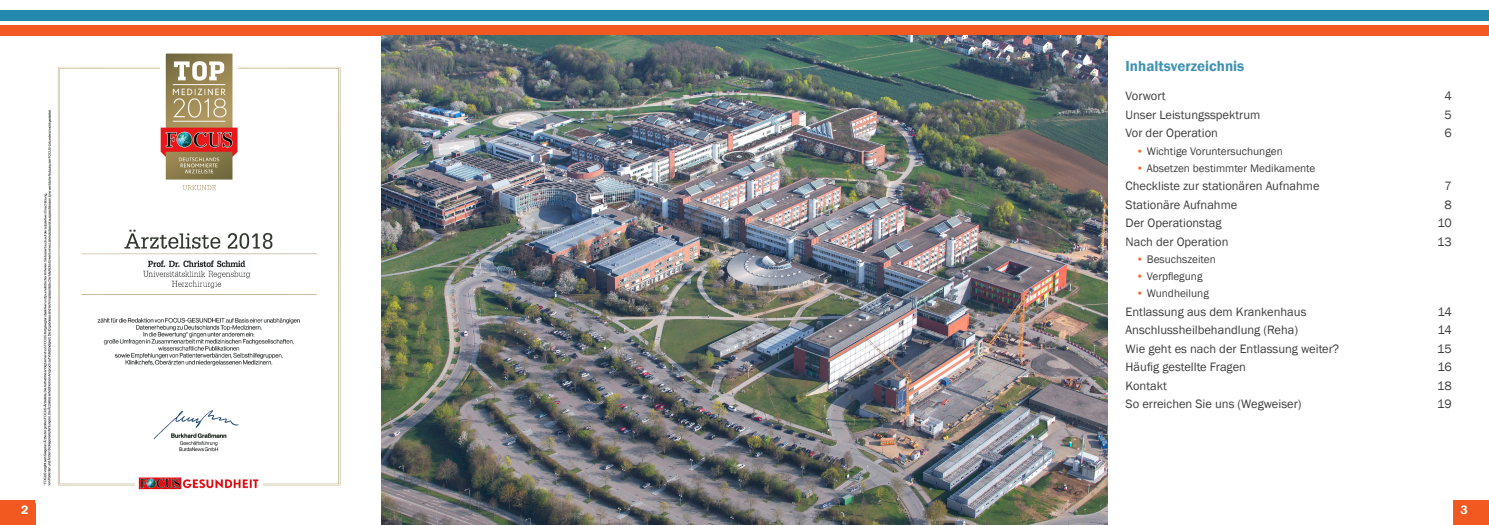
<style>
.page{position:relative;width:1489px;height:525px;background:#fff}
.page>*{position:absolute;margin:0;border:0;box-sizing:border-box;transform-origin:0 0}
.t1{font:600 15px "Franklin Gothic";color:#3f92b1}
.t2{font:12.5px "Franklin Gothic";color:#3e3e3f}
.t3{font:600 12.5px "Franklin Gothic";color:#fff}
.t4{font:11.25px "Franklin Gothic";color:#3e3e3f}
.s1{color:#f26a30}
</style>
<div class="page">
<div style="left:0;top:25px;width:1488px;height:10px;background:#f15921"></div>
<div style="left:0;top:500px;width:35px;height:24px;background:#f15921"></div>
<div style="left:1453px;top:500px;width:35px;height:24px;background:#f15921"></div>
<div style="left:0;top:11px;width:1488px;height:10px;background:#2289aa"></div>
<img style="left:43px;top:53px;width:298px;height:437px">
<img style="left:381px;top:36px;width:726px;height:488px">
<p class="t1" style="left:1125px;top:57px;width:120px">Inhaltsverzeichnis</p>
<p class="t2" style="left:1125px;top:88px;width:42px">Vorwort</p>
<p class="t2" style="left:1444px;top:88px;width:9px">4</p>
<p class="t2" style="left:1125px;top:107px;width:136px">Unser Leistungsspektrum</p>
<p class="t2" style="left:1444px;top:107px;width:9px">5</p>
<p class="t2" style="left:1125px;top:125px;width:94px">Vor der Operation</p>
<p class="t2" style="left:1444px;top:125px;width:9px">6</p>
<p class="t4" style="left:1136px;top:144px;width:148px"><span class="s1">•</span> Wichtige Voruntersuchungen</p>
<p class="t4" style="left:1136px;top:161px;width:181px"><span class="s1">•</span> Absetzen bestimmter Medikamente</p>
<p class="t2" style="left:1125px;top:178px;width:195px">Checkliste zur stationären Aufnahme</p>
<p class="t2" style="left:1444px;top:178px;width:9px">7</p>
<p class="t2" style="left:1125px;top:197px;width:113px">Stationäre Aufnahme</p>
<p class="t2" style="left:1444px;top:197px;width:9px">8</p>
<p class="t2" style="left:1125px;top:215px;width:98px">Der Operationstag</p>
<p class="t2" style="left:1437px;top:215px;width:16px">10</p>
<p class="t2" style="left:1125px;top:234px;width:104px">Nach der Operation</p>
<p class="t2" style="left:1436px;top:234px;width:16px">13</p>
<p class="t4" style="left:1136px;top:252px;width:81px"><span class="s1">•</span> Besuchszeiten</p>
<p class="t4" style="left:1136px;top:269px;width:68px"><span class="s1">•</span> Verpflegung</p>
<p class="t4" style="left:1136px;top:286px;width:74px"><span class="s1">•</span> Wundheilung</p>
<p class="t2" style="left:1125px;top:303px;width:182px">Entlassung aus dem Krankenhaus</p>
<p class="t2" style="left:1437px;top:303px;width:16px">14</p>
<p class="t2" style="left:1125px;top:322px;width:174px">Anschlussheilbehandlung (Reha)</p>
<p class="t2" style="left:1437px;top:322px;width:16px">14</p>
<p class="t2" style="left:1125px;top:340px;width:215px">Wie geht es nach der Entlassung weiter?</p>
<p class="t2" style="left:1436px;top:340px;width:16px">15</p>
<p class="t2" style="left:1125px;top:359px;width:122px">Häufig gestellte Fragen</p>
<p class="t2" style="left:1437px;top:359px;width:16px">16</p>
<p class="t2" style="left:1125px;top:378px;width:43px">Kontakt</p>
<p class="t2" style="left:1436px;top:378px;width:16px">18</p>
<p class="t2" style="left:1125px;top:396px;width:177px">So erreichen Sie uns (Wegweiser)</p>
<p class="t2" style="left:1436px;top:396px;width:16px">19</p>
<p class="t3" style="left:21px;top:502px;width:9px">2</p>
<p class="t3" style="left:1460px;top:502px;width:9px">3</p>
</div>
